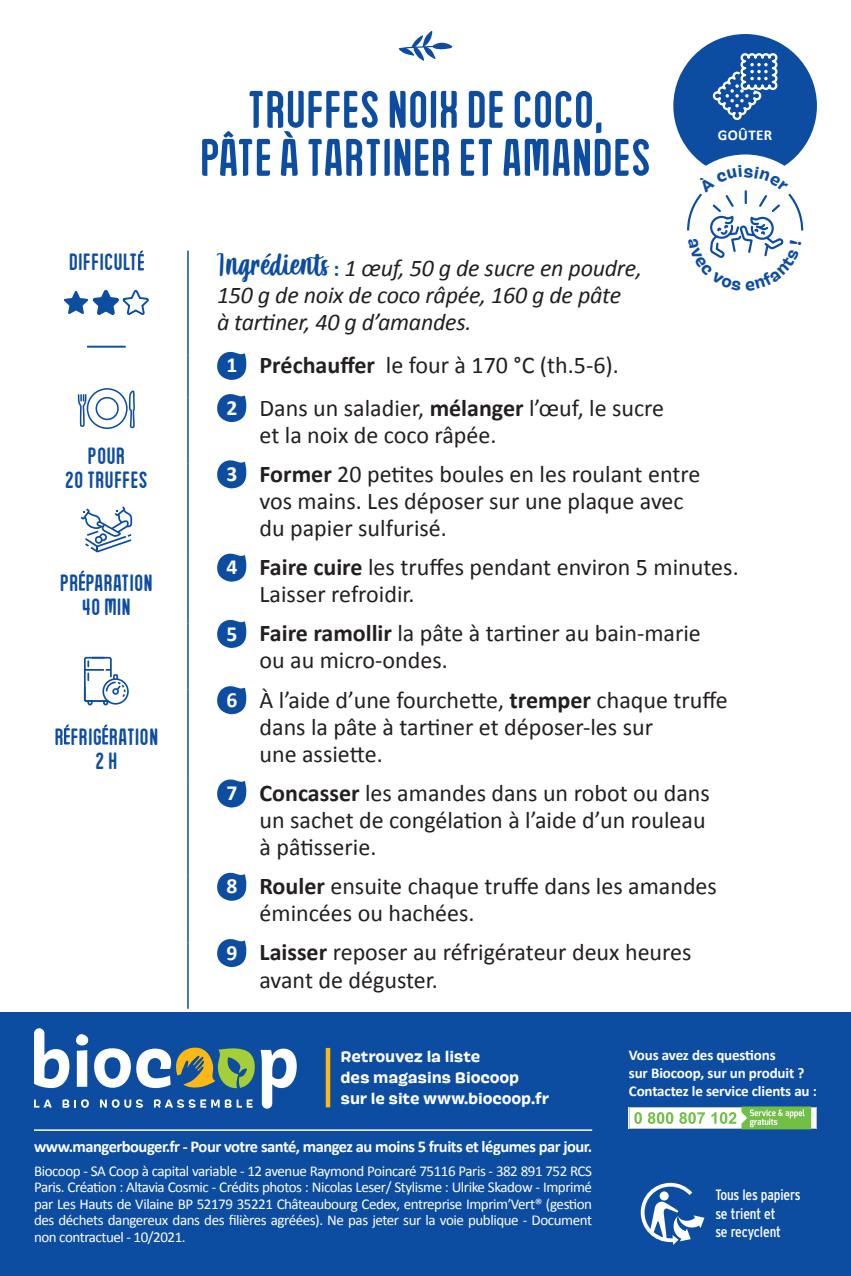
<style>
.page{position:relative;width:851px;height:1276px;background:#fff}
.page>*{position:absolute;margin:0;border:0;box-sizing:border-box;transform-origin:0 0}
.t1{font:54px/48px "Sunday Afternoon";letter-spacing:-.01em;color:#0d4da1;text-align:center}
.t2{font:24px/27px "Calibri";color:#231f20}
.t3{font:italic 24px/27px "Calibri";letter-spacing:-.01em;color:#231f20}
.t4{font:24px/24px "Sunday Afternoon";color:#0d4da1;text-align:center}
.t5{font:700 16.5px "Calibri";letter-spacing:-.03em;color:#fff}
.t6{font:15px/16.5px "Calibri";letter-spacing:-.03em;color:#fff;text-align:justify}
.t7{font:700 15px/18px "Calibri";letter-spacing:-.01em;color:#fff}
.t8{font:600 15px/21px "Pancho";letter-spacing:-.01em;color:#fff}
.t9{font:condensed 15px/18.3px "Interstate";letter-spacing:-.01em;color:#fff}
.s1{font-family:"mahirademo";font-style:normal;font-size:33.6px;color:#0d4da1}
.s2{font-weight:700;font-style:normal;font-size:21.6px;color:#0d4da1}
.s3{font-weight:700;font-size:21.6px;color:#fff}
.s4{font-weight:700}
</style>
<div class="page">
<svg style="left:220px;top:131px;width:17px;height:45px"></svg>
<svg style="left:281px;top:131px;width:17px;height:45px"></svg>
<svg style="left:138px;top:251px;width:6px;height:19px"></svg>
<svg style="left:64px;top:290px;width:85px;height:25px"></svg>
<hr style="left:87px;top:346px;width:39px;height:2px;background:#0d4da1">
<svg style="left:78px;top:388px;width:57px;height:41px"></svg>
<svg style="left:81px;top:506px;width:51px;height:46px"></svg>
<svg style="left:79px;top:570px;width:6px;height:20px"></svg>
<svg style="left:83px;top:656px;width:46px;height:50px"></svg>
<svg style="left:64px;top:724px;width:6px;height:20px"></svg>
<svg style="left:102px;top:724px;width:6px;height:20px"></svg>
<hr style="left:187px;top:251px;width:2px;height:104px;background:#0d4da1">
<hr style="left:187px;top:355px;width:2px;height:42px;background:#0d4da1">
<hr style="left:187px;top:397px;width:2px;height:67px;background:#0d4da1">
<hr style="left:187px;top:464px;width:2px;height:93px;background:#0d4da1">
<hr style="left:187px;top:557px;width:2px;height:66px;background:#0d4da1">
<hr style="left:187px;top:623px;width:2px;height:66px;background:#0d4da1">
<hr style="left:187px;top:689px;width:2px;height:94px;background:#0d4da1">
<hr style="left:187px;top:783px;width:2px;height:93px;background:#0d4da1">
<hr style="left:187px;top:876px;width:2px;height:66px;background:#0d4da1">
<hr style="left:187px;top:942px;width:2px;height:66px;background:#0d4da1">
<svg style="left:265px;top:253px;width:6px;height:6px"></svg>
<svg style="left:217px;top:351px;width:30px;height:29px"></svg>
<svg style="left:217px;top:394px;width:30px;height:29px"></svg>
<svg style="left:217px;top:460px;width:30px;height:29px"></svg>
<svg style="left:217px;top:553px;width:30px;height:29px"></svg>
<svg style="left:217px;top:619px;width:30px;height:29px"></svg>
<svg style="left:217px;top:686px;width:30px;height:29px"></svg>
<svg style="left:217px;top:779px;width:30px;height:29px"></svg>
<svg style="left:217px;top:872px;width:30px;height:29px"></svg>
<svg style="left:217px;top:939px;width:30px;height:28px"></svg>
<svg style="left:398px;top:31px;width:55px;height:30px"></svg>
<div style="left:673px;top:34px;width:143px;height:144px;background:#0d4da1;border-radius:50%"></div>
<svg style="left:712px;top:53px;width:66px;height:67px"></svg>
<div style="left:671px;top:154px;width:147px;height:148px;background:#fff;border-radius:50%"></div>
<div style="left:0;top:1012px;width:850px;height:264px;background:#0d4da1"></div>
<hr style="left:326px;top:1048px;width:4px;height:59px;background:#fcb814">
<svg style="left:640px;top:1182px;width:64px;height:63px"></svg>
<svg style="left:628px;top:1106px;width:188px;height:23px;background:#b7daaa"></svg>
<svg style="left:34px;top:1028px;width:263px;height:80px"></svg>
<hr style="left:34px;top:1129px;width:558px;height:2px;background:#fff">
<svg style="left:687px;top:165px;width:117px;height:93px"></svg>
<p class="t4" style="left:69px;top:251px;width:70px">DIFFICULT</p>
<p class="t4" style="left:65px;top:444px;width:85px">POUR<br>20 TRUFFES</p>
<p class="t4" style="left:60px;top:571px;width:95px">PR PARATION<br>40 MIN</p>
<p class="t4" style="left:54px;top:725px;width:106px">R FRIG RATION<br>2 H</p>
<h1 class="t1" style="left:199px;top:87px;width:453px">TRUFFES NOIX DE COCO,<br>P TE TARTINER ET AMANDES</h1>
<p class="t7" style="left:717px;top:126px;width:56px">GOÛTER</p>
<p class="t3" style="left:217px;top:253px;width:426px"><span class="s1">Ingredients</span> <span class="s2">:</span> 1 œuf, 50 g de sucre en poudre,<br>150 g de noix de coco râpée, 160 g de pâte<br>à tartiner, 40 g d’amandes.</p>
<p class="t2" style="left:226px;top:343px;width:439px;line-height:42.3px"><span class="s3">1</span> <span class="s4">Préchauffer</span> le four à 170 °C (th.5-6).<br><span class="s3">2</span> Dans un saladier, <span class="s4">mélanger</span> l’œuf, le sucre</p>
<p class="t2" style="left:226px;top:414px;width:475px;line-height:39.3px;text-indent:33px">et la noix de coco râpée.<br><span class="s3">3</span> <span class="s4">Former</span> 20 petites boules en les roulant entre</p>
<p class="t2" style="left:259px;top:486px;width:425px">vos mains. Les déposer sur une plaque avec du papier sulfurisé.</p>
<p class="t2" style="left:259px;top:552px;width:480px;text-indent:-33px"><span class="s3">4</span> <span class="s4">Faire cuire</span> les truffes pendant environ 5 minutes.<br>Laisser refroidir.</p>
<p class="t2" style="left:259px;top:619px;width:443px;text-indent:-33px"><span class="s3">5</span> <span class="s4">Faire ramollir</span> la pâte à tartiner au bain-marie ou au micro-ondes.</p>
<p class="t2" style="left:259px;top:685px;width:470px;text-indent:-33px"><span class="s3">6</span> À l’aide d’une fourchette, <span class="s4">tremper</span> chaque truffe dans la pâte à tartiner et déposer-les sur<br>une assiette.</p>
<p class="t2" style="left:259px;top:778px;width:452px;text-indent:-33px"><span class="s3">7</span> <span class="s4">Concasser</span> les amandes dans un robot ou dans un sachet de congélation à l’aide d’un rouleau à pâtisserie.</p>
<p class="t2" style="left:259px;top:871px;width:459px;text-indent:-33px"><span class="s3">8</span> <span class="s4">Rouler</span> ensuite chaque truffe dans les amandes émincées ou hachées.</p>
<p class="t2" style="left:259px;top:938px;width:433px;text-indent:-33px"><span class="s3">9</span> <span class="s4">Laisser</span> reposer au réfrigérateur deux heures avant de déguster.</p>
<p class="t8" style="left:340px;top:1046px;width:210px">Retrouvez la liste<br>des magasins Biocoop sur le site www.biocoop.fr</p>
<p class="t7" style="left:628px;top:1046px;width:189px">Vous avez des questions<br>sur Biocoop, sur un produit ?<br>Contactez le service clients au :</p>
<p class="t5" style="left:34px;top:1134px;width:559px">www.mangerbouger.fr - Pour votre santé, mangez au moins 5 fruits et légumes par jour.</p>
<p class="t6" style="left:34px;top:1162px;width:559px">Biocoop - SA Coop à capital variable - 12 avenue Raymond Poincaré 75116 Paris - 382 891 752 RCS Paris. Création : Altavia Cosmic - Crédits photos : Nicolas Leser/ Stylisme : Ulrike Skadow - Imprimé par Les Hauts de Vilaine BP 52179 35221 Châteaubourg Cedex, entreprise Imprim’Vert® (gestion des déchets dangereux dans des filières agréées). Ne pas jeter sur la voie publique - Document non contractuel - 10/2021.</p>
<p class="t9" style="left:715px;top:1185px;width:87px">Tous les papiers se trient et<br>se recyclent</p>
</div>
